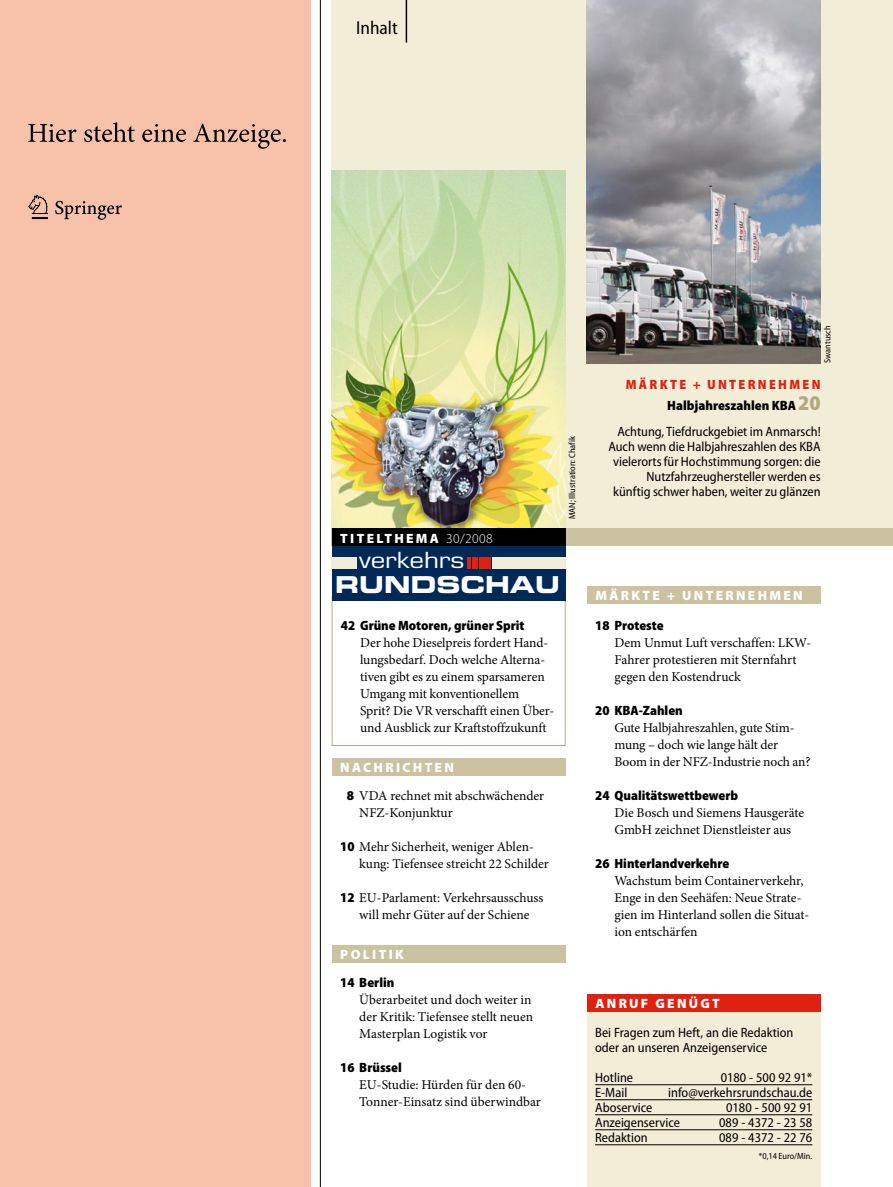
<style>
.page{position:relative;width:893px;height:1187px;background:#fff}
.page>*{position:absolute;margin:0;border:0;box-sizing:border-box;transform-origin:0 0}
.t1{font:23.25px "Eurostile LT Std Bold Ex 2";color:#fff}
.t2{font:21.6px "Eurostile LT Std";color:#fff;scale:1.2 1}
.aaa_rubrik{font:semi-condensed 18.75px "Myriad Pro";color:#000}
.mao_inhalt_grundtext{font:13.5px/17px "Minion Pro";letter-spacing:-.005em;color:#000}
.dap_meldung_grundtex{font:semi-condensed 13.5px/15px "Myriad Pro";color:#000}
.cac_kasten_stichzeil{font:semi-condensed 13.5px/15px "Myriad Pro";color:#000;text-align:right}
.mac_inhalt_headline{font:13.5px/17px "Minion Pro";letter-spacing:-.005em;color:#000}
.mac_inhalt_headline-2{font:900 semi-condensed 13.5px "Myriad Pro";color:#000}
.cag_kasten_titel_2{font:900 13.5px "Myriad Pro";letter-spacing:.17em;color:#fff}
.cac_kasten_stichzeil-2{font:900 semi-condensed 13.5px "Myriad Pro";color:#000}
.cac_kasten_stichzeil-3{font:900 semi-condensed 13.5px "Myriad Pro";letter-spacing:.17em;color:#e02110}
.bad_bildquelle{font:semi-condensed 9px "Myriad Pro";color:#000}
.s1{font-weight:300}
.s2{font-family:"Myriad Pro";font-weight:900;font-stretch:semi-condensed}
.s3{font-size:21px;color:#b2a980}
</style>
<div class="page">
<div style="left:332px;top:0;width:561px;height:546px;background:#f2edd7"></div>
<img style="left:332px;top:170px;width:234px;height:359px">
<div style="left:332px;top:758px;width:234px;height:17px;background:#cac2a0"></div>
<div style="left:332px;top:945px;width:234px;height:17px;background:#cac2a0"></div>
<div style="left:587px;top:586px;width:234px;height:17px;background:#cac2a0"></div>
<div style="left:332px;top:529px;width:561px;height:17px;background:#cac2a0"></div>
<div style="left:332px;top:529px;width:234px;height:17px;background:#000"></div>
<div style="left:587px;top:994px;width:234px;height:192px;background:#f2edd7"></div>
<div style="left:587px;top:994px;width:234px;height:17px;background:#e02110"></div>
<hr style="left:595px;top:1084px;width:217px;height:1px;background:#000">
<hr style="left:595px;top:1099px;width:217px;height:1px;background:#000">
<hr style="left:595px;top:1114px;width:217px;height:1px;background:#000">
<hr style="left:595px;top:1129px;width:217px;height:1px;background:#000">
<hr style="left:595px;top:1144px;width:217px;height:1px;background:#000">
<img style="left:587px;top:0;width:234px;height:364px">
<div style="left:332px;top:596px;width:234px;height:149px;border:1px solid #b2a980"></div>
<div style="left:332px;top:546px;width:234px;height:54px;background:#002958"></div>
<div style="left:492px;top:556px;width:74px;height:12px;background:#f2edd7"></div>
<div style="left:332px;top:556px;width:25px;height:12px;background:#f2edd7"></div>
<svg style="left:467px;top:557px;width:3px;height:11px"></svg>
<div style="left:472px;top:556px;width:6px;height:12px;background:#e02110"></div>
<div style="left:479px;top:556px;width:12px;height:12px;background:#e02110"></div>
<hr style="left:320px;top:0;width:1px;height:1186px;background:#000">
<hr style="left:406px;top:0;width:1px;height:43px;background:#000">
<div style="left:0;top:0;width:310px;height:1186px;background:#f7c1aa"></div>
<svg style="left:28px;top:122px;width:258px;height:27px"></svg>
<svg style="left:28px;top:195px;width:94px;height:25px"></svg>
<p class="aaa_rubrik" style="left:356px;top:18px;width:43px">Inhalt</p>
<p class="cag_kasten_titel_2" style="left:340px;top:529px;width:154px">TITELTHEMA <span class="s1">30/2008</span></p>
<p class="t2" style="left:359px;top:547px;width:89px">verkehrs</p>
<p class="t1" style="left:335px;top:568px;width:226px">RUNDSCHAU</p>
<p class="bad_bildquelle" style="left:567px;top:519px;width:84px;rotate:-90deg">MAN; Illustration: Chafik</p>
<p class="mac_inhalt_headline-2" style="left:341px;top:617px;width:185px">42 Grüne Motoren, grüner Sprit</p>
<p class="mao_inhalt_grundtext" style="left:360px;top:634px;width:190px">Der hohe Dieselpreis fordert Hand&shy;lungsbedarf. Doch welche Alterna&shy;tiven gibt es zu einem sparsameren</p>
<p class="mao_inhalt_grundtext" style="left:360px;top:685px;width:161px">Umgang mit konventionellem</p>
<p class="mao_inhalt_grundtext" style="left:360px;top:702px;width:196px">Sprit? Die VR verschafft einen Über&shy;und Ausblick zur Kraftstoffzukunft</p>
<p class="cag_kasten_titel_2" style="left:340px;top:758px;width:113px">NACHRICHTEN</p>
<p class="mac_inhalt_headline" style="left:359px;top:787px;width:186px;text-indent:-12px"><span class="s2">8</span> VDA rechnet mit abschwächender<br>NFZ-Konjunktur</p>
<p class="mac_inhalt_headline" style="left:359px;top:838px;width:191px;text-indent:-19px"><span class="s2">10</span> Mehr Sicherheit, weniger Ablen&shy;kung: Tiefensee streicht 22 Schilder</p>
<p class="mac_inhalt_headline" style="left:340px;top:889px;width:205px;text-align:center"><span class="s2">12</span> EU-Parlament: Verkehrsausschuss will mehr Güter auf der Schiene</p>
<p class="cag_kasten_titel_2" style="left:340px;top:945px;width:65px">POLITIK</p>
<p class="mac_inhalt_headline-2" style="left:340px;top:974px;width:56px">14 Berlin</p>
<p class="mao_inhalt_grundtext" style="left:359px;top:991px;width:175px;text-align:justify">Überarbeitet und doch weiter in der Kritik: Tiefensee stellt neuen Masterplan Logistik vor</p>
<p class="mac_inhalt_headline-2" style="left:340px;top:1059px;width:63px">16 Brüssel</p>
<p class="mao_inhalt_grundtext" style="left:359px;top:1076px;width:183px">EU-Studie: Hürden für den 60-<br>Tonner-Einsatz sind überwindbar</p>
<p class="bad_bildquelle" style="left:822px;top:363px;width:39px;rotate:-90deg">Swantusch</p>
<p class="cac_kasten_stichzeil-3" style="left:626px;top:376px;width:196px">Märkte + Unternehm en</p>
<p class="cac_kasten_stichzeil-2" style="left:667px;top:398px;width:155px">Halbjahreszahlen KBA <span class="s3">20</span></p>
<p class="cac_kasten_stichzeil" style="left:608px;top:424px;width:214px">Achtung, Tiefdruckgebiet im Anmarsch!<br>Auch wenn die Halbjahreszahlen des KBA vielerorts für Hochstimmung sorgen: die Nutzfahrzeughersteller werden es künftig schwer haben, weiter zu glänzen</p>
<p class="cag_kasten_titel_2" style="left:595px;top:586px;width:207px">MÄRKTE + UN TERN EHMEN</p>
<p class="mac_inhalt_headline-2" style="left:595px;top:617px;width:70px">18 Proteste</p>
<p class="mao_inhalt_grundtext" style="left:614px;top:634px;width:198px">Dem Unmut Luft verschaffen: LKW-<br>Fahrer protestieren mit Sternfahrt gegen den Kostendruck</p>
<p class="mac_inhalt_headline-2" style="left:595px;top:702px;width:89px">20 KBA-Zahlen</p>
<p class="mao_inhalt_grundtext" style="left:614px;top:719px;width:198px">Gute Halbjahreszahlen, gute Stim&shy;mung – doch wie lange hält der<br>Boom in der NFZ-Industrie noch an?</p>
<p class="mac_inhalt_headline-2" style="left:595px;top:787px;width:144px">24 Qualitätswettbewerb</p>
<p class="mao_inhalt_grundtext" style="left:614px;top:804px;width:191px">Die Bosch und Siemens Hausgeräte<br>GmbH zeichnet Dienstleister aus</p>
<p class="mac_inhalt_headline-2" style="left:595px;top:855px;width:136px">26 Hinterlandverkehre</p>
<p class="mao_inhalt_grundtext" style="left:614px;top:872px;width:195px">Wachstum beim Containerverkehr,<br>Enge in den Seehäfen: Neue Strate&shy;gien im Hinterland sollen die Situat&shy;ion entschärfen</p>
<p class="cag_kasten_titel_2" style="left:595px;top:994px;width:126px">AN RUF GEN ÜGT</p>
<p class="dap_meldung_grundtex" style="left:595px;top:1024px;width:200px">Bei Fragen zum Heft, an die Redaktion oder an unseren Anzeigenservice</p>
<p class="dap_meldung_grundtex" style="left:595px;top:1069px;width:39px">Hotline</p>
<p class="dap_meldung_grundtex" style="left:721px;top:1069px;width:93px">0180 - 500 92 91*</p>
<p class="dap_meldung_grundtex" style="left:595px;top:1084px;width:34px">E-Mail</p>
<p class="dap_meldung_grundtex" style="left:668px;top:1084px;width:146px">info@verkehrsrundschau.de</p>
<p class="dap_meldung_grundtex" style="left:595px;top:1099px;width:59px">Aboservice</p>
<p class="dap_meldung_grundtex" style="left:726px;top:1099px;width:88px">0180 - 500 92 91</p>
<p class="dap_meldung_grundtex" style="left:595px;top:1114px;width:86px">Anzeigenservice</p>
<p class="dap_meldung_grundtex" style="left:719px;top:1114px;width:95px">089 - 4372 - 23 58</p>
<p class="dap_meldung_grundtex" style="left:595px;top:1129px;width:54px">Redaktion</p>
<p class="dap_meldung_grundtex" style="left:719px;top:1129px;width:95px">089 - 4372 - 22 76</p>
<p class="bad_bildquelle" style="left:759px;top:1150px;width:55px">*0,14 Euro/Min.</p>
</div>
